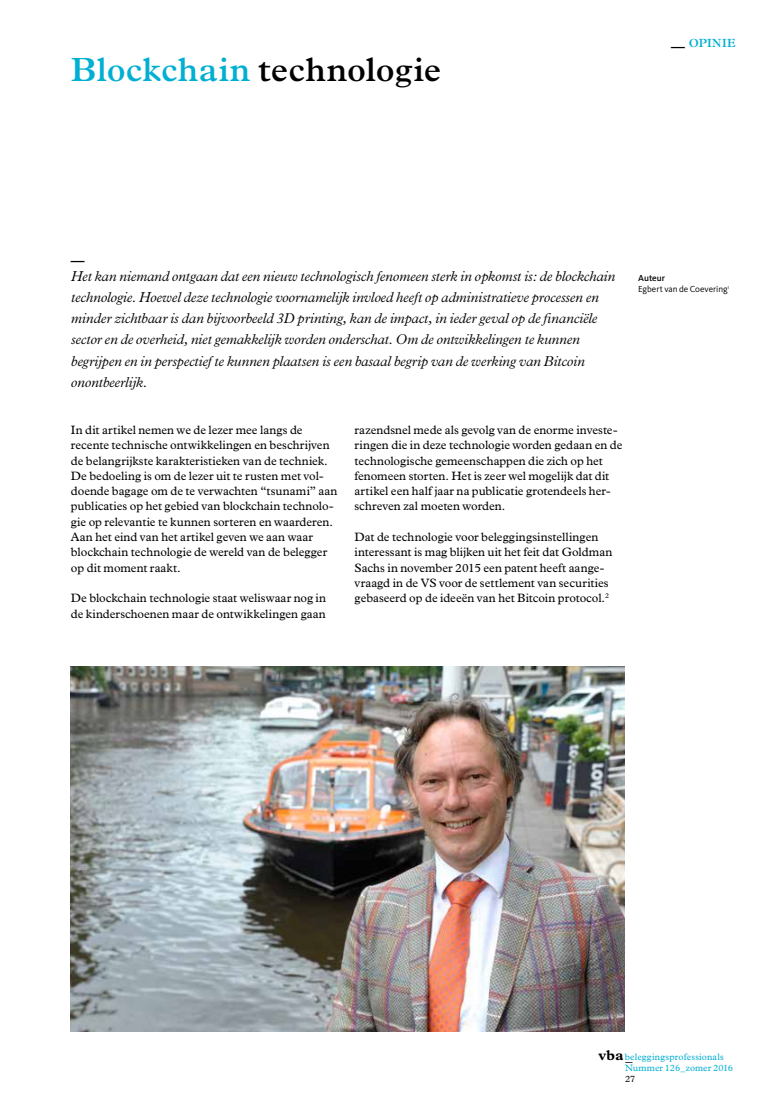
<style>
.page{position:relative;width:780px;height:1117px;background:#fff}
.page>*{position:absolute;margin:0;border:0;box-sizing:border-box;transform-origin:0 0}
.t1{font:600 33.75px "Plantin";letter-spacing:.005em;color:#000}
.t2{font:italic 300 14.38px/21.2px "Plantin";letter-spacing:-.01em;color:#000}
.t3{font:700 14.25px "Plantin";color:#000}
.t4{font:600 13.75px "Plantin";color:#000}
.t5{font:12.25px/15.2px "Plantin";color:#000}
.t6{font:600 11.88px "Plantin";letter-spacing:.03em;color:#00afd2}
.t7{font:9.38px "Plantin";letter-spacing:.015em;color:#00afd2}
.t8{font:9.38px "Plantin";color:#000}
.t9{font:9px/11.2px "Kievit OT";letter-spacing:-.005em;color:#000}
.s1{color:#00afd2}
.s2{font-size:13.75px;color:#000}
.s3{font-weight:500}
.s4{font-weight:700;font-size:14.25px;color:#000}
</style>
<div class="page">
<img style="left:71px;top:666px;width:553px;height:365px">
<h1 class="t1" style="left:71px;top:50px;width:371px"><span class="s1">Blockchain</span> technologie</h1>
<p class="t6" style="left:671px;top:36px;width:66px"><span class="s2">—</span> OPINIE</p>
<p class="t4" style="left:71px;top:252px;width:15px">—</p>
<p class="t2" style="left:71px;top:265px;width:545px">Het kan niemand ontgaan dat een nieuw technologisch fenomeen sterk in opkomst is: de blockchain technologie. Hoewel deze technologie voornamelijk invloed heeft op administratieve processen en minder zichtbaar is dan bijvoorbeeld 3D printing, kan de impact, in ieder geval op de financiële sector en de overheid, niet gemakkelijk worden onderschat. Om de ontwikkelingen te kunnen begrijpen en in perspectief te kunnen plaatsen is een basaal begrip van de werking van Bitcoin onontbeerlijk.</p>
<p class="t5" style="left:71px;top:422px;width:268px">In dit artikel nemen we de lezer mee langs de recente technische ontwikkelingen en beschrijven de belangrijkste karakteristieken van de techniek.<br>De bedoeling is om de lezer uit te rusten met vol&shy;doende bagage om de te verwachten “tsunami” aan publicaties op het gebied van blockchain technolo&shy;gie op relevantie te kunnen sorteren en waarderen.<br>Aan het eind van het artikel geven we aan waar blockchain technologie de wereld van de belegger op dit moment raakt.</p>
<p class="t5" style="left:71px;top:590px;width:257px">De blockchain technologie staat weliswaar nog in de kinderschoenen maar de ontwikkelingen gaan</p>
<p class="t5" style="left:354px;top:422px;width:269px">razendsnel mede als gevolg van de enorme investe&shy;ringen die in deze technologie worden gedaan en de technologische gemeenschappen die zich op het fenomeen storten. Het is zeer wel mogelijk dat dit artikel een half jaar na publicatie grotendeels her&shy;schreven zal moeten worden.</p>
<p class="t5" style="left:354px;top:529px;width:259px">Dat de technologie voor beleggingsinstellingen interessant is mag blijken uit het feit dat Goldman Sachs in november 2015 een patent heeft aange&shy;vraagd in de VS voor de settlement van securities gebaseerd op de ideeën van het Bitcoin protocol.<sup>2</sup></p>
<p class="t9" style="left:638px;top:272px;width:93px"><span class="s3">Auteur<br></span>Egbert van de Coevering<sup>1</sup></p>
<p class="t7" style="left:598px;top:1051px;width:127px"><span class="s4">vba</span>beleggingsprofessionals</p>
<p class="t3" style="left:625px;top:1047px;width:9px">_</p>
<p class="t7" style="left:625px;top:1062px;width:109px">Nummer 126_zomer 2016</p>
<p class="t8" style="left:625px;top:1073px;width:12px">27</p>
</div>
